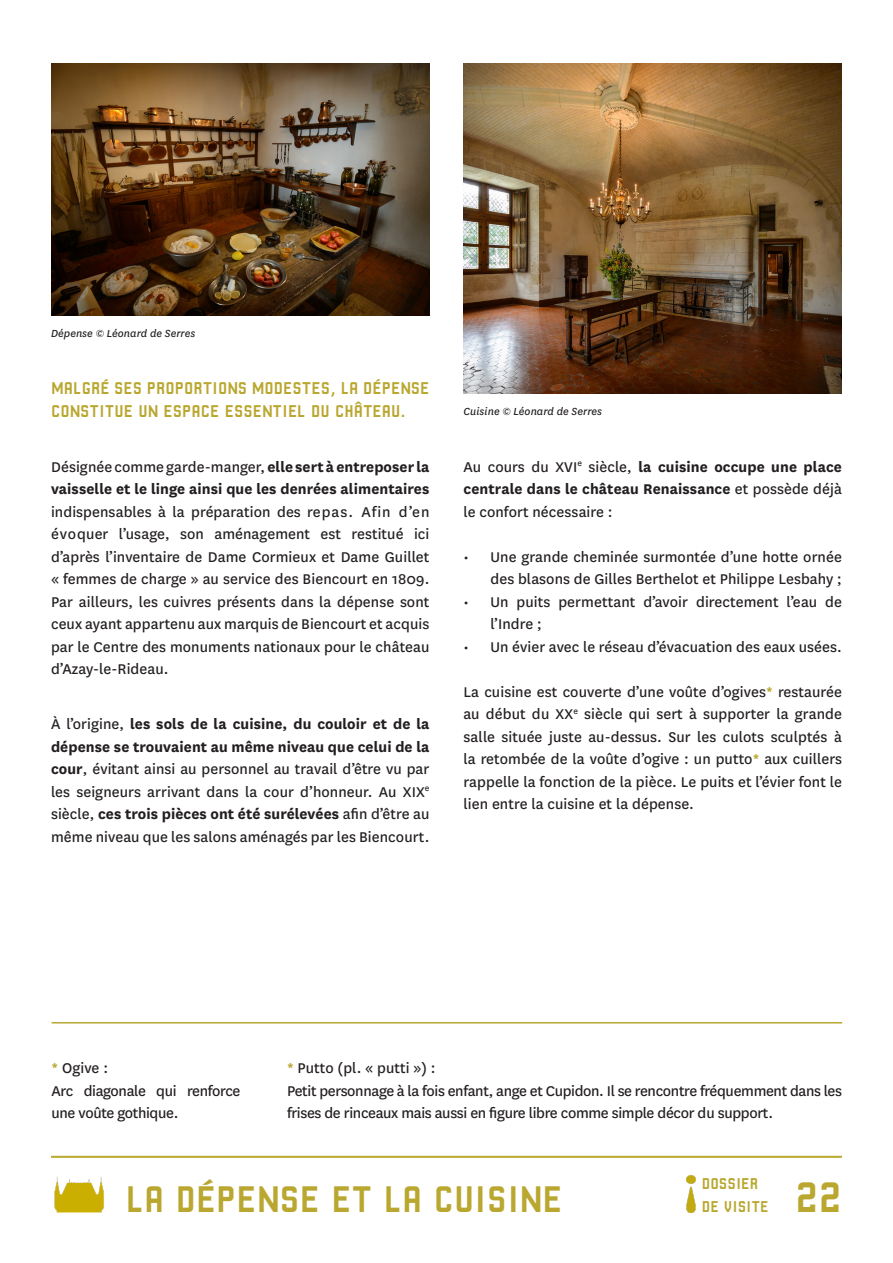
<style>
.page{position:relative;width:893px;height:1263px;background:#fff}
.page>*{position:absolute;margin:0;border:0;box-sizing:border-box;transform-origin:0 0}
.t1{font:45px "Robust CMN";color:#b9a730}
.TITRE_PARTIE{font:39px "Robust CMN";color:#b9a730}
.Mise_en_relief{font:18px/22.5px "Robust CMN";color:#b9a730}
.t2{font:16.5px/22.5px "National";letter-spacing:.005em;color:#231f20;text-align:justify}
.t3{font:16.5px/22.5px "National";letter-spacing:-.02em;color:#231f20}
.t4{font:700 16.5px/22.5px "National";letter-spacing:.005em;color:#231f20;text-align:justify}
.Mise_en_relief-2{font:16.5px "Robust CMN";color:#b9a730}
.Légende{font:italic 12px "National";letter-spacing:.005em;color:#231f20}
.s1{font-weight:700}
.s2{font-weight:400}
.s3{font-weight:700;color:#b9a730}
</style>
<div class="page">
<img style="left:54px;top:1177px;width:50px;height:36px">
<img style="left:687px;top:1176px;width:8px;height:37px">
<hr style="left:51px;top:1156px;width:791px;height:1px;background:#b9a730">
<img style="left:51px;top:64px;width:378px;height:252px">
<img style="left:463px;top:64px;width:379px;height:329px">
<hr style="left:52px;top:1022px;width:790px;height:1px;background:#b9a730">
<p class="Légende" style="left:51px;top:326px;width:146px">Dépense © Léonard de Serres</p>
<p class="Mise_en_relief" style="left:51px;top:377px;width:380px">MALGRÉ SES PROPORTIONS MODESTES, LA DÉPENSE<br>CONSTITUE UN ESPACE ESSENTIEL DU CHÂTEAU.</p>
<p class="t2" style="left:51px;top:454px;width:380px">Désignée comme garde-manger, <span class="s1">elle sert à entreposer la vaisselle et le linge ainsi que les denrées alimentaires </span>indispensables à la préparation des repas. Afin d’en évoquer l’usage, son aménagement est restitué ici d’après l’inventaire de Dame Cormieux et Dame Guillet « femmes de charge » au service des Biencourt en 1809.<br>Par ailleurs, les cuivres présents dans la dépense sont ceux ayant appartenu aux marquis de Biencourt et acquis par le Centre des monuments nationaux pour le château d’Azay-le-Rideau.</p>
<p class="t2" style="left:51px;top:712px;width:380px">À l’origine, <span class="s1">les sols de la cuisine, du couloir et de la dépense se trouvaient au même niveau que celui de la cour</span>, évitant ainsi au personnel au travail d’être vu par les seigneurs arrivant dans la cour d’honneur. Au XIX<sup>e </sup>siècle, <span class="s1">ces trois pièces ont été surélevées</span> afin d’être au même niveau que les salons aménagés par les Biencourt.</p>
<p class="Légende" style="left:463px;top:404px;width:140px">Cuisine © Léonard de Serres</p>
<p class="t4" style="left:463px;top:454px;width:380px"><span class="s2">Au cours du XVI</span><sup>e</sup> <span class="s2">siècle,</span> la cuisine occupe une place centrale dans le château Renaissance <span class="s2">et possède déjà le confort nécessaire :</span></p>
<p class="t2" style="left:463px;top:544px;width:380px;text-align:right">• Une grande cheminée surmontée d’une hotte ornée des blasons de Gilles Berthelot et Philippe Lesbahy ;</p>
<p class="t2" style="left:490px;top:589px;width:353px;text-indent:-27px">• Un puits permettant d’avoir directement l’eau de l’Indre ;</p>
<p class="t2" style="left:463px;top:634px;width:380px">• Un évier avec le réseau d’évacuation des eaux usées.</p>
<p class="t2" style="left:463px;top:679px;width:380px">La cuisine est couverte d’une voûte d’ogives<span class="s3">*</span> restaurée au début du XX<sup>e</sup> siècle qui sert à supporter la grande salle située juste au-dessus. Sur les culots sculptés à la retombée de la voûte d’ogive : un putto<span class="s3">*</span> aux cuillers rappelle la fonction de la pièce. Le puits et l’évier font le lien entre la cuisine et la dépense.</p>
<p class="t2" style="left:52px;top:1056px;width:58px"><span class="s3">*</span> Ogive :</p>
<p class="t3" style="left:52px;top:1079px;width:190px">Arc diagonale qui renforce une voûte gothique.</p>
<p class="t2" style="left:287px;top:1056px;width:150px"><span class="s3">*</span> Putto (pl. « putti ») :</p>
<p class="t3" style="left:287px;top:1079px;width:556px">Petit personnage à la fois enfant, ange et Cupidon. Il se rencontre fréquemment dans les frises de rinceaux mais aussi en figure libre comme simple décor du support.</p>
<p class="TITRE_PARTIE" style="left:126px;top:1178px;width:438px">LA DÉPENSE ET LA CUISINE</p>
<p class="Mise_en_relief-2" style="left:702px;top:1175px;width:58px">DOSSIER</p>
<p class="Mise_en_relief-2" style="left:702px;top:1197px;width:69px">DE VISITE</p>
<p class="t1" style="left:795px;top:1172px;width:48px">22</p>
</div>
